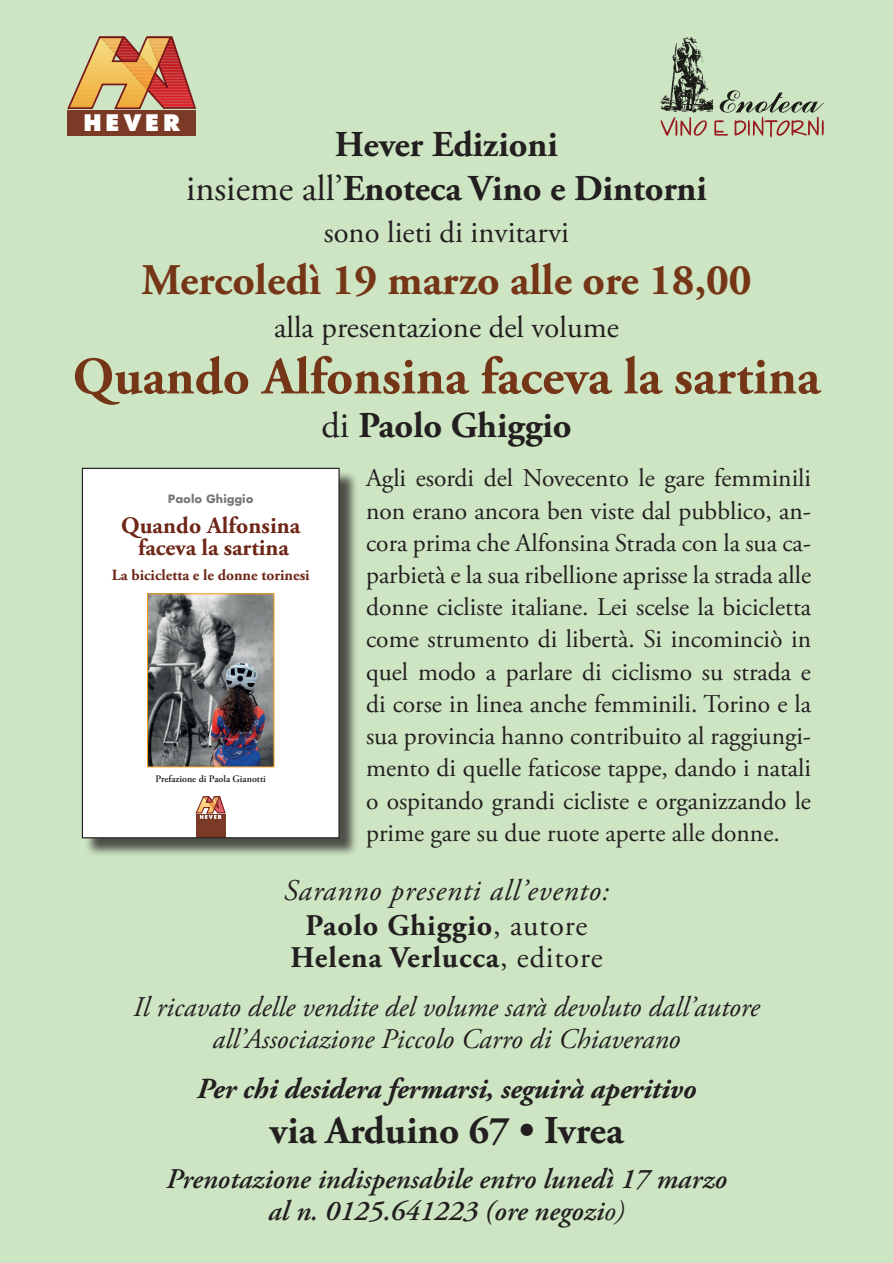
<style>
.page{position:relative;width:893px;height:1263px;background:#cde5c3}
.page>*{position:absolute;margin:0;border:0;box-sizing:border-box;transform-origin:0 0}
.t1{font:700 52.5px "Adobe Garamond Pro";color:#753517}
.t2{font:700 43.65px "Adobe Garamond Pro";color:#753517}
.t3{font:700 39.3px "Adobe Garamond Pro";color:#231f20}
.t4{font:700 36.45px/43.7px "Adobe Garamond Pro";color:#231f20;text-align:center}
.t5{font:30.6px "Adobe Garamond Pro";color:#231f20}
.t6{font:italic 30px/35px "Adobe Garamond Pro";letter-spacing:.03em;color:#231f20;text-align:center}
.t7{font:700 30px "Adobe Garamond Pro";letter-spacing:.03em;color:#231f20}
.t8{font:italic 700 29.1px "Adobe Garamond Pro";letter-spacing:-.005em;color:#231f20}
.t9{font:italic 28.5px/32.1px "Adobe Garamond Pro";color:#231f20;text-align:center}
.t10{font:italic 600 28.5px/32px "Adobe Garamond Pro";color:#231f20;text-align:center}
.t11{font:25.5px/32.2px "Adobe Garamond Pro";color:#231f20;text-align:justify}
.t12{font:700 23.55px/21.8px "Adobe Garamond Pro";letter-spacing:.005em;color:#6e2617;text-align:center}
.t13{font:800 22.35px "Futura";letter-spacing:.17em;color:#fff}
.t14{font:700 15.45px "Adobe Garamond Pro";color:#6e2617}
.t15{font:700 11.1px "Futura";color:#76787b}
.t16{font:600 9.9px "Adobe Garamond Pro";color:#231f20}
.s1{font-weight:400}
.s2{font-weight:700;font-style:normal}
.s3{font-style:normal}
.s4{font-size:29.1px}
</style>
<div class="page">
<svg style="left:68px;top:36px;width:128px;height:73px"></svg>
<div style="left:67px;top:110px;width:129px;height:26px;background:#7a3a25"></div>
<svg style="left:660px;top:37px;width:164px;height:101px"></svg>
<div style="left:84px;top:470px;width:274px;height:387px;background:#231f20;opacity:.75"></div>
<div style="left:83px;top:468px;width:255px;height:370px;background:#fff"></div>
<div style="left:196px;top:814px;width:29px;height:24px;background:#7a3a25"></div>
<svg style="left:196px;top:796px;width:30px;height:23px"></svg>
<img style="left:149px;top:596px;width:123px;height:169px">
<div style="left:147px;top:594px;width:127px;height:173px;border:1px solid #f89c1c"></div>
<div style="left:82px;top:468px;width:258px;height:370px;border:1px solid #231f20"></div>
<p class="t13" style="left:84px;top:109px;width:98px">HEVER</p>
<h3 class="t4" style="left:186px;top:123px;width:522px">Hever Edizioni<br><span class="s1">insieme all’</span>Enoteca Vino e Dintorni</h3>
<p class="t5" style="left:324px;top:214px;width:247px">sono lieti di invitarvi</p>
<h2 class="t2" style="left:142px;top:255px;width:611px">Mercoledì 19 marzo alle ore 18,00</h2>
<p class="t5" style="left:274px;top:308px;width:346px">alla presentazione del volume</p>
<h1 class="t1" style="left:73px;top:346px;width:749px">Quando Alfonsina faceva la sartina</h1>
<h3 class="t4" style="left:321px;top:404px;width:252px"><span class="s1">di</span> Paolo Ghiggio</h3>
<p class="t15" style="left:168px;top:491px;width:87px">Paolo Ghiggio</p>
<p class="t12" style="left:121px;top:515px;width:181px">Quando Alfonsina faceva la sartina</p>
<p class="t14" style="left:112px;top:566px;width:199px">La bicicletta e le donne torinesi</p>
<p class="t16" style="left:156px;top:773px;width:112px">Prefazione di Paola Gianotti</p>
<p class="t11" style="left:366px;top:463px;width:447px">Agli esordi del Novecento le gare femminili non erano ancora ben viste dal pubblico, an&shy;cora prima che Alfonsina Strada con la sua ca&shy;parbietà e la sua ribellione aprisse la strada alle donne cicliste italiane. Lei scelse la bicicletta come strumento di libertà. Si incominciò in quel modo a parlare di ciclismo su strada e di corse in linea anche femminili. Torino e la sua provincia hanno contribuito al raggiungi&shy;mento di quelle faticose tappe, dando i natali o ospitando grandi cicliste e organizzando le prime gare su due ruote aperte alle donne.</p>
<p class="t6" style="left:284px;top:874px;width:327px">Saranno presenti all’evento:<br><span class="s2">Paolo Ghiggio</span><span class="s3">, autore</span></p>
<p class="t7" style="left:290px;top:940px;width:314px">Helena Verlucca<span class="s1">, editore</span></p>
<p class="t9" style="left:133px;top:992px;width:628px">Il ricavato delle vendite del volume sarà devoluto dall’autore all’Associazione Piccolo Carro di Chiaveran<span class="s4">o</span></p>
<p class="t8" style="left:197px;top:1072px;width:501px">Per chi desidera fermarsi, seguirà aperitivo</p>
<h3 class="t3" style="left:269px;top:1107px;width:355px">via Arduino 67 • Ivrea</h3>
<p class="t10" style="left:166px;top:1164px;width:562px">Prenotazione indispensabile entro lunedì 17 marzo al n. 0125.641223 (ore negozi<span class="s1">o)</span></p>
</div>
